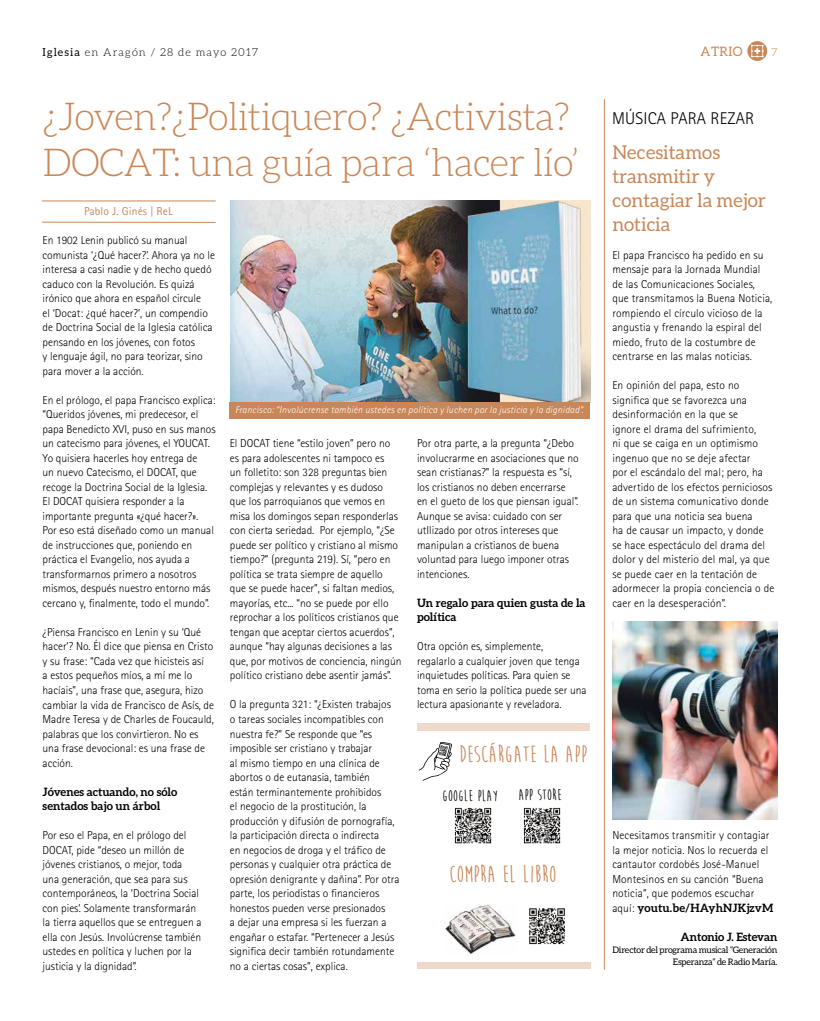
<style>
.page{position:relative;width:820px;height:1021px;background:#fff}
.page>*{position:absolute;margin:0;border:0;box-sizing:border-box;transform-origin:0 0}
.t1{font:300 38.5px/46.2px "Aleo";letter-spacing:-.02em;color:#c98758}
.t2{font:700 24px "Moon Flower";letter-spacing:.01em;color:#c98758}
.t3{font:19px/24px "Aleo";color:#c98758}
.t4{font:300 17px "Rotis Sans Serif";letter-spacing:.01em;color:#000}
.t5{font:700 16px "Moon Flower";letter-spacing:.01em;color:#000}
.t6{font:13px "Aleo";letter-spacing:.025em;color:#c98758}
.t7{font:300 11.5px/14.5px "Rotis Sans Serif";color:#000}
.t8{font:700 11.5px/14.5px "Aleo";color:#000}
.t9{font:11.5px "Rotis Sans Serif";letter-spacing:.01em;color:#c98758}
.t10{font:300 11px "Aleo";letter-spacing:.1em;color:#000}
.t11{font:300 11px "Aleo";color:#c98758}
.t12{font:italic 300 9.7px "Rotis Sans Serif";letter-spacing:.025em;color:#fff}
.t13{font:9px/12px "Aleo";letter-spacing:-.02em;color:#000;text-align:right}
.s1{font-weight:400}
.s2{font-family:"Rotis Sans Serif";font-weight:300}
</style>
<div class="page">
<svg style="left:747px;top:41px;width:19px;height:20px"></svg>
<img style="left:230px;top:201px;width:360px;height:201px">
<div style="left:230px;top:402px;width:360px;height:16px;background:#c98758"></div>
<hr style="left:42px;top:201px;width:173px;height:1px;background:#c98758">
<hr style="left:42px;top:222px;width:173px;height:1px;background:#c98758">
<hr style="left:603px;top:99px;width:1px;height:870px;background:#c98758">
<img style="left:612px;top:621px;width:165px;height:198px">
<img style="left:454px;top:807px;width:38px;height:37px">
<img style="left:523px;top:807px;width:38px;height:37px">
<div style="left:417px;top:962px;width:173px;height:7px;background:#eed9cb"></div>
<div style="left:417px;top:723px;width:172px;height:8px;background:#eed9cb"></div>
<svg style="left:418px;top:742px;width:34px;height:38px"></svg>
<img style="left:529px;top:908px;width:36px;height:37px">
<img style="left:444px;top:904px;width:72px;height:50px">
<p class="t10" style="left:43px;top:46px;width:217px"><span class="s1">Iglesia</span> en Aragón / 28 de mayo 2017</p>
<p class="t6" style="left:700px;top:44px;width:43px">ATRIO</p>
<p class="t11" style="left:771px;top:46px;width:8px">7</p>
<h1 class="t1" style="left:43px;top:93px;width:537px">¿Joven?¿Politiquero? ¿Activista?<br>DOCAT: una guía para ‘hacer lío’</h1>
<p class="t9" style="left:84px;top:204px;width:90px">Pablo J. Ginés | ReL</p>
<p class="t7" style="left:43px;top:233px;width:174px">En 1902 Lenin publicó su manual comunista ‘¿Qué hacer?’. Ahora ya no le interesa a casi nadie y de hecho quedó caduco con la Revolución. Es quizá irónico que ahora en español circule<br>el ‘Docat: ¿qué hacer?’, un compendio de Doctrina Social de la Iglesia católica pensando en los jóvenes, con fotos<br>y lenguaje ágil, no para teorizar, sino para mover a la acción.</p>
<p class="t7" style="left:43px;top:392px;width:174px">En el prólogo, el papa Francisco explica: “Queridos jóvenes, mi predecesor, el papa Benedicto XVI, puso en sus manos un catecismo para jóvenes, el YOUCAT.<br>Yo quisiera hacerles hoy entrega de<br>un nuevo Catecismo, el DOCAT, que recoge la Doctrina Social de la Iglesia.<br>El DOCAT quisiera responder a la importante pregunta «¿qué hacer?».<br>Por eso está diseñado como un manual de instrucciones que, poniendo en práctica el Evangelio, nos ayuda a transformarnos primero a nosotros mismos, después nuestro entorno más cercano y, finalmente, todo el mundo”.</p>
<p class="t7" style="left:43px;top:625px;width:173px">¿Piensa Francisco en Lenin y su ‘Qué hacer’? No. Él dice que piensa en Cristo y su frase: “Cada vez que hicisteis así<br>a estos pequeños míos, a mí me lo hacíais”, una frase que, asegura, hizo cambiar la vida de Francisco de Asís, de Madre Teresa y de Charles de Foucauld, palabras que los convirtieron. No es una frase devocional: es una frase de acción.</p>
<p class="t8" style="left:43px;top:784px;width:136px">Jóvenes actuando, no sólo sentados bajo un árbol</p>
<p class="t7" style="left:43px;top:828px;width:161px">Por eso el Papa, en el prólogo del DOCAT, pide “deseo un millón de jóvenes cristianos, o mejor, toda una generación, que sea para sus contemporáneos, la ‘Doctrina Social con pies’. Solamente transformarán la tierra aquellos que se entreguen a ella con Jesús. Involúcrense también ustedes en política y luchen por la justicia y la dignidad”.</p>
<p class="t12" style="left:235px;top:404px;width:350px">Francisco: “Involúcrense también ustedes en política y luchen por la justicia y la dignidad”.</p>
<p class="t7" style="left:230px;top:436px;width:173px">El DOCAT tiene “estilo joven” pero no es para adolescentes ni tampoco es<br>un folletito: son 328 preguntas bien complejas y relevantes y es dudoso que los parroquianos que vemos en misa los domingos sepan responderlas con cierta seriedad. Por ejemplo, “¿Se puede ser político y cristiano al mismo tiempo?” (pregunta 219). Sí, “pero en política se trata siempre de aquello que se puede hacer”, si faltan medios, mayorías, etc... “no se puede por ello reprochar a los políticos cristianos que tengan que aceptar ciertos acuerdos”, aunque “hay algunas decisiones a las que, por motivos de conciencia, ningún político cristiano debe asentir jamás”.</p>
<p class="t7" style="left:230px;top:697px;width:171px">O la pregunta 321: “¿Existen trabajos<br>o tareas sociales incompatibles con nuestra fe?” Se responde que “es imposible ser cristiano y trabajar<br>al mismo tiempo en una clínica de abortos o de eutanasia, también<br>están terminantemente prohibidos<br>el negocio de la prostitución, la producción y difusión de pornografía, la participación directa o indirecta<br>en negocios de droga y el tráfico de personas y cualquier otra práctica de opresión denigrante y dañina”. Por otra parte, los periodistas o financieros honestos pueden verse presionados<br>a dejar una empresa si les fuerzan a engañar o estafar. “Pertenecer a Jesús significa decir también rotundamente no a ciertas cosas”, explica.</p>
<p class="t7" style="left:417px;top:436px;width:163px">Por otra parte, a la pregunta “¿Debo involucrarme en asociaciones que no sean cristianas?” la respuesta es “sí, los cristianos no deben encerrarse en el gueto de los que piensan igual”.<br>Aunque se avisa: cuidado con ser utIlizado por otros intereses que manipulan a cristianos de buena voluntad para luego imponer otras intenciones.</p>
<p class="t8" style="left:417px;top:595px;width:170px">Un regalo para quien gusta de la política</p>
<p class="t7" style="left:417px;top:639px;width:171px">Otra opción es, simplemente,<br>regalarlo a cualquier joven que tenga inquietudes políticas. Para quien se toma en serio la política puede ser una lectura apasionante y reveladora.</p>
<h2 class="t2" style="left:459px;top:742px;width:129px">DESCÁRGATE LA APP</h2>
<h3 class="t5" style="left:442px;top:787px;width:57px">GOOGLE PLAY</h3>
<h3 class="t5" style="left:518px;top:786px;width:45px">APP STORE</h3>
<h2 class="t2" style="left:449px;top:861px;width:109px">COMPRA EL LIBRO</h2>
<h3 class="t4" style="left:612px;top:109px;width:144px">MÚSICA PARA REZAR</h3>
<h3 class="t3" style="left:612px;top:140px;width:155px">Necesitamos transmitir y contagiar la mejor noticia</h3>
<p class="t7" style="left:612px;top:247px;width:161px">El papa Francisco ha pedido en su mensaje para la Jornada Mundial de las Comunicaciones Sociales, que transmitamos la Buena Noticia, rompiendo el círculo vicioso de la angustia y frenando la espiral del miedo, fruto de la costumbre de centrarse en las malas noticias.</p>
<p class="t7" style="left:612px;top:378px;width:163px">En opinión del papa, esto no significa que se favorezca una desinformación en la que se<br>ignore el drama del sufrimiento,<br>ni que se caiga en un optimismo ingenuo que no se deje afectar<br>por el escándalo del mal; pero, ha advertido de los efectos perniciosos de un sistema comunicativo donde para que una noticia sea buena<br>ha de causar un impacto, y donde se hace espectáculo del drama del dolor y del misterio del mal, ya que se puede caer en la tentación de adormecer la propia conciencia o de caer en la desesperación”.</p>
<p class="t7" style="left:612px;top:828px;width:159px">Necesitamos transmitir y contagiar la mejor noticia. Nos lo recuerda el cantautor cordobés José-Manuel Montesinos en su canción “Buena noticia”, que podemos escuchar</p>
<p class="t8" style="left:612px;top:900px;width:162px"><span class="s2">aquí:</span> youtu.be/HAyhNJKjzvM</p>
<p class="t8" style="left:680px;top:929px;width:98px">Antonio J. Estevan</p>
<p class="t13" style="left:612px;top:943px;width:166px">Director del programa musical “Generación<br>Esperanza” de Radio María.</p>
</div>
